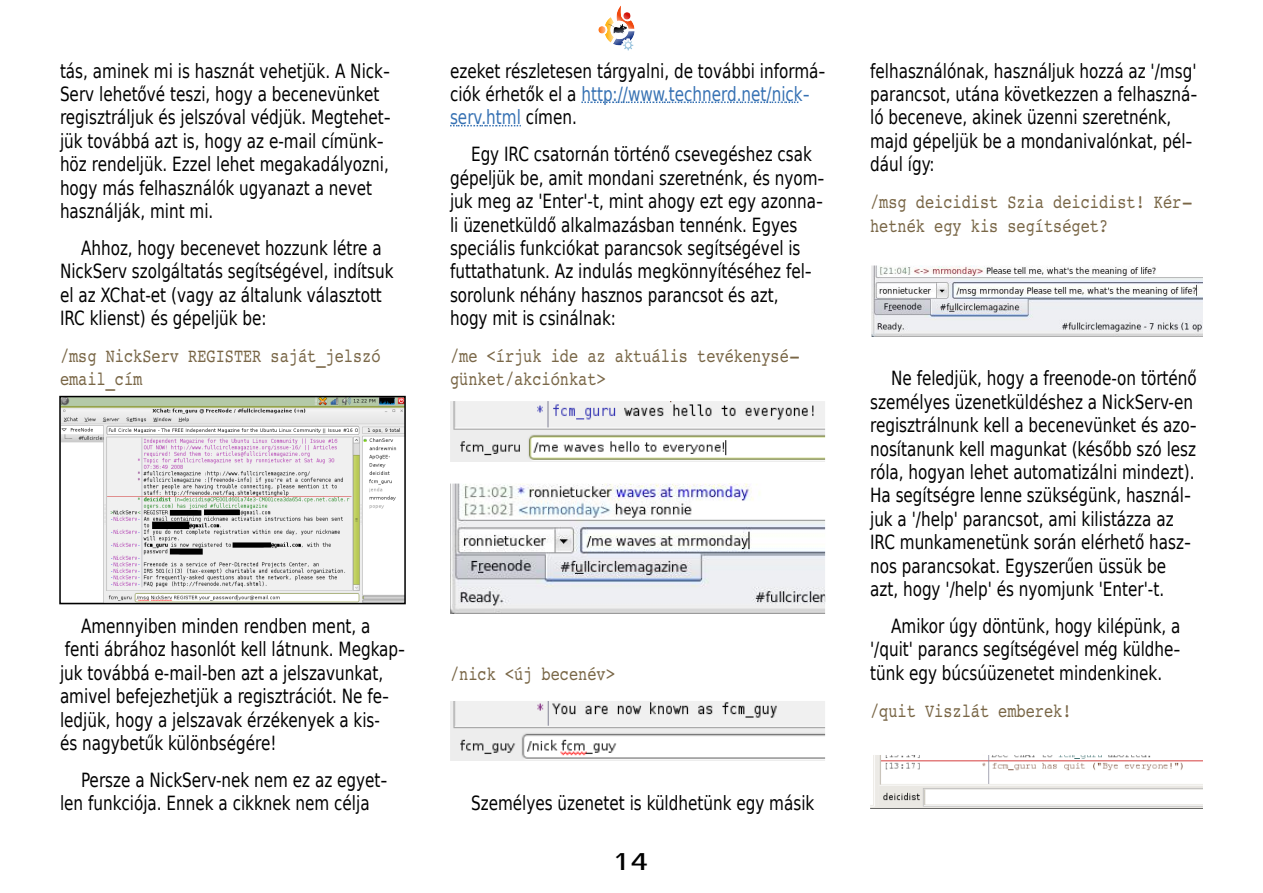
<style>
.page{position:relative;width:1263px;height:893px;background:#fff}
.page>*{position:absolute;margin:0;border:0;box-sizing:border-box;transform-origin:0 0}
.t1{font:700 24px "Garuda";color:#000}
.t2{font:19.5px/23.4px "DejaVu Sans";color:#000;scale:.78 1}
.t3{font:19.5px/23.4px "Courier 10 Pitch BT";color:#796646;scale:.78 1}
.s1{color:#3671b3}
</style>
<div class="page">
<img style="left:598px;top:5px;width:37px;height:46px">
<svg style="left:581px;top:102px;width:218px;height:1px"></svg>
<svg style="left:450px;top:125px;width:71px;height:1px"></svg>
<img style="left:62px;top:399px;width:341px;height:202px">
<div style="left:59px;top:396px;width:347px;height:208px;border:2px solid #000"></div>
<img style="left:450px;top:401px;width:375px;height:61px">
<img style="left:450px;top:484px;width:375px;height:130px">
<img style="left:450px;top:701px;width:375px;height:60px">
<img style="left:872px;top:266px;width:331px;height:70px">
<img style="left:870px;top:755px;width:333px;height:54px">
<p class="t2" style="left:60px;top:59px;width:425px">tás, aminek mi is hasznát vehetjük. A Nick-Serv lehetővé teszi, hogy a becenevünket regisztráljuk és jelszóval védjük. Megtehet&shy;jük továbbá azt is, hogy az e-mail címünk&shy;höz rendeljük. Ezzel lehet megakadályozni, hogy más felhasználók ugyanazt a nevet használják, mint mi.</p>
<p class="t2" style="left:60px;top:236px;width:429px;text-indent:21px">Ahhoz, hogy becenevet hozzunk létre a NickServ szolgáltatás segítségével, indítsuk el az XChat-et (vagy az általunk választott IRC klienst) és gépeljük be:</p>
<p class="t3" style="left:60px;top:345px;width:412px">/msg NickServ REGISTER saját_jelszó email_cím</p>
<p class="t2" style="left:60px;top:614px;width:444px;text-indent:21px">Amennyiben minden rendben ment, a fenti ábrához hasonlót kell látnunk. Megkap&shy;juk továbbá e-mail-ben azt a jelszavunkat, amivel befejezhetjük a regisztrációt. Ne fe&shy;ledjük, hogy a jelszavak érzékenyek a kis-<br>és nagybetűk különbségére!</p>
<p class="t2" style="left:60px;top:768px;width:421px;text-indent:21px">Persze a NickServ-nek nem ez az egyet&shy;len funkciója. Ennek a cikknek nem célja</p>
<p class="t2" style="left:450px;top:59px;width:483px">ezeket részletesen tárgyalni, de további informá&shy;ciók érhetők el a <span class="s1">http://www.technerd.net/nick&shy;serv.html</span> címen.</p>
<p class="t2" style="left:450px;top:143px;width:482px;text-indent:21px">Egy IRC csatornán történő csevegéshez csak gépeljük be, amit mondani szeretnénk, és nyom&shy;juk meg az 'Enter'-t, mint ahogy ezt egy azonna&shy;li üzenetküldő alkalmazásban tennénk. Egyes speciális funkciókat parancsok segítségével is futtathatunk. Az indulás megkönnyítéséhez fel&shy;sorolunk néhány hasznos parancsot és azt,<br>hogy mit is csinálnak:</p>
<p class="t3" style="left:450px;top:345px;width:451px">/me &lt;írjuk ide az aktuális tevékenysé&shy;günket/akciónkat&gt;</p>
<p class="t3" style="left:450px;top:663px;width:213px">/nick &lt;új becenév&gt;</p>
<p class="t2" style="left:471px;top:792px;width:442px">Személyes üzenetet is küldhetünk egy másik</p>
<p class="t1" style="left:612px;top:848px;width:36px">14</p>
<p class="t2" style="left:870px;top:59px;width:421px">felhasználónak, használjuk hozzá az '/msg' parancsot, utána következzen a felhaszná&shy;ló beceneve, akinek üzenni szeretnénk, majd gépeljük be a mondanivalónkat, pél&shy;dául így:</p>
<p class="t3" style="left:870px;top:191px;width:416px">/msg deicidist Szia deicidist! Kér&shy;hetnék egy kis segítséget?</p>
<p class="t2" style="left:870px;top:367px;width:420px;text-indent:21px">Ne feledjük, hogy a freenode-on történő személyes üzenetküldéshez a NickServ-en regisztrálnunk kell a becenevünket és azo&shy;nosítanunk kell magunkat (később szó lesz róla, hogyan lehet automatizálni mindezt).<br>Ha segítségre lenne szükségünk, használ&shy;juk a '/help' parancsot, ami kilistázza az IRC munkamenetünk során elérhető hasz&shy;nos parancsokat. Egyszerűen üssük be azt, hogy '/help' és nyomjunk 'Enter'-t.</p>
<p class="t2" style="left:870px;top:614px;width:400px;text-align:justify;text-indent:21px">Amikor úgy döntünk, hogy kilépünk, a '/quit' parancs segítségével még küldhe&shy;tünk egy búcsúüzenetet mindenkinek.</p>
<p class="t3" style="left:870px;top:699px;width:260px">/quit Viszlát emberek!</p>
</div>
